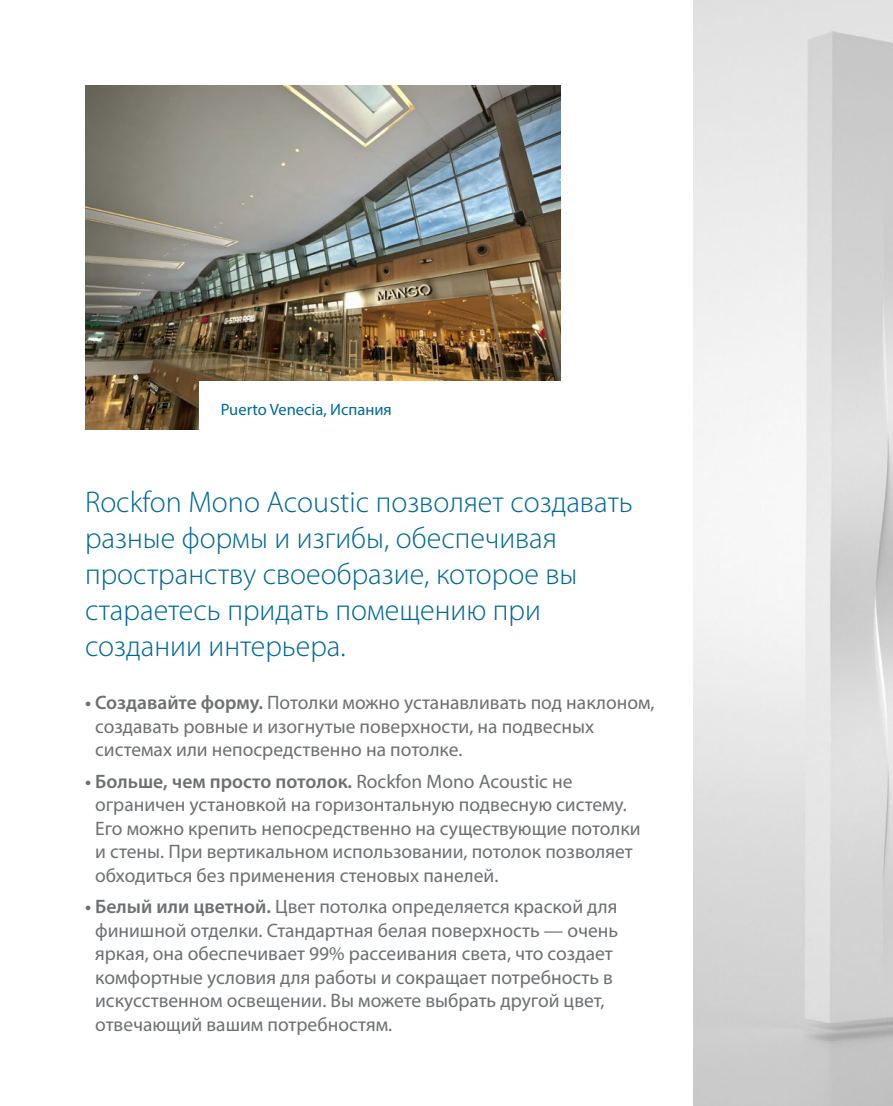
<style>
.page{position:relative;width:893px;height:1106px;background:#fff}
.page>*{position:absolute;margin:0;border:0;box-sizing:border-box;transform-origin:0 0}
.t1{font:300 30px/36px "Myriad Pro";color:#006893}
.t2{font:19.5px/23.4px "Myriad Pro";color:#6d6f71}
.t3{font:16.5px "Myriad Pro";color:#006893}
.s1{font-weight:600}
</style>
<div class="page">
<img style="left:693px;top:0;width:200px;height:1106px">
<img style="left:85px;top:85px;width:476px;height:344px">
<div style="left:200px;top:381px;width:370px;height:70px;background:#fff"></div>
<p class="t3" style="left:221px;top:399px;width:173px">Puerto Venecia, Испания</p>
<h1 class="t1" style="left:85px;top:483px;width:549px">Rockfon Mono Acoustic позволяет создавать разные формы и изгибы, обеспечивая пространству своеобразие, которое вы стараетесь придать помещению при создании интерьера.</h1>
<p class="t2" style="left:95px;top:690px;width:561px;text-indent:-10px"><span class="s1">• Создавайте форму.</span> Потолки можно устанавливать под наклоном, создавать ровные и изогнутые поверхности, на подвесных системах или непосредственно на потолке.</p>
<p class="t2" style="left:95px;top:769px;width:547px;text-indent:-10px"><span class="s1">• Больше, чем просто потолок.</span> Rockfon Mono Acoustic не ограничен установкой на горизонтальную подвесную систему.<br>Его можно крепить непосредственно на существующие потолки и стены. При вертикальном использовании, потолок позволяет обходиться без применения стеновых панелей.</p>
<p class="t2" style="left:95px;top:895px;width:525px;text-indent:-10px"><span class="s1">• Белый или цветной.</span> Цвет потолка определяется краской для финишной отделки. Стандартная белая поверхность — очень яркая, она обеспечивает 99% рассеивания света, что создает комфортные условия для работы и сокращает потребность в искусственном освещении. Вы можете выбрать другой цвет, отвечающий вашим потребностям.</p>
</div>
